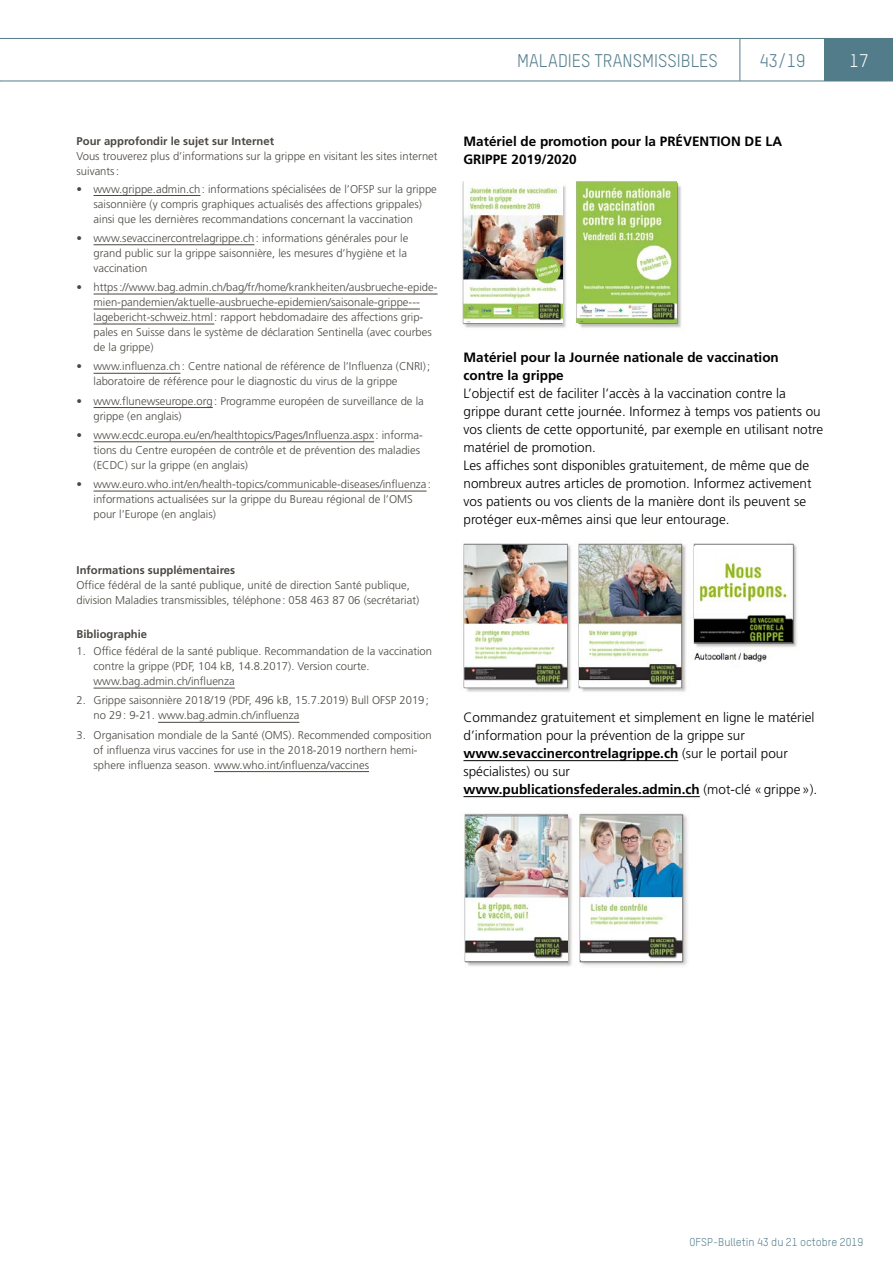
<style>
.page{position:relative;width:893px;height:1263px;background:#fff}
.page>*{position:absolute;margin:0;border:0;box-sizing:border-box;transform-origin:0 0}
.t1{font:18px "TSTAR";color:#537c8b}
.t2{font:18px "TSTAR";color:#fff}
.Text_Inhalte_Lauftext_Normal{font:300 13.5px/18px "Frutiger";color:#000}
.Text_Inhalte_Titel_Ebene_3{font:700 13.5px/18px "Frutiger";color:#000}
.Text_Inhalte_Lauftext_Klein_Referenzen{font:300 11.25px/15px "Frutiger";color:#4b4842}
.Text_Inhalte_Lauftext_Klein{font:300 11.25px/15px "Frutiger";color:#4b4842}
.Text_Inhalte_Lauftext_Klein_Titel_H2{font:700 11.25px "Frutiger";color:#4b4842}
.t3{font:11.25px "TSTAR";color:#537c8b}
.s1{font-weight:700}
</style>
<div class="page">
<div style="left:825px;top:38px;width:68px;height:43px;background:#537c8b"></div>
<hr style="left:0;top:38px;width:740px;height:1px;background:#537c8b">
<hr style="left:740px;top:38px;width:85px;height:1px;background:#537c8b">
<hr style="left:740px;top:39px;width:1px;height:42px;background:#537c8b">
<hr style="left:0;top:81px;width:740px;height:1px;background:#537c8b">
<hr style="left:740px;top:81px;width:85px;height:1px;background:#537c8b">
<hr style="left:825px;top:81px;width:68px;height:1px;background:#537c8b">
<hr style="left:94px;top:195px;width:106px;height:1px;background:#4b4842">
<hr style="left:94px;top:244px;width:160px;height:1px;background:#4b4842">
<hr style="left:94px;top:294px;width:344px;height:1px;background:#4b4842">
<hr style="left:94px;top:309px;width:326px;height:1px;background:#4b4842">
<hr style="left:94px;top:324px;width:120px;height:1px;background:#4b4842">
<hr style="left:94px;top:373px;width:86px;height:1px;background:#4b4842">
<hr style="left:94px;top:407px;width:119px;height:1px;background:#4b4842">
<hr style="left:94px;top:441px;width:280px;height:1px;background:#4b4842">
<hr style="left:94px;top:491px;width:333px;height:1px;background:#4b4842">
<hr style="left:94px;top:688px;width:141px;height:1px;background:#4b4842">
<hr style="left:158px;top:722px;width:141px;height:1px;background:#4b4842">
<hr style="left:214px;top:771px;width:155px;height:1px;background:#4b4842">
<hr style="left:463px;top:760px;width:215px;height:1px;background:#000">
<hr style="left:463px;top:796px;width:237px;height:1px;background:#000">
<img style="left:462px;top:181px;width:219px;height:147px">
<img style="left:462px;top:543px;width:335px;height:149px">
<img style="left:464px;top:813px;width:225px;height:154px">
<img style="left:463px;top:182px;width:100px;height:141px">
<img style="left:577px;top:182px;width:99px;height:141px">
<img style="left:465px;top:546px;width:102px;height:141px">
<img style="left:579px;top:545px;width:102px;height:141px">
<img style="left:694px;top:546px;width:97px;height:96px">
<img style="left:691px;top:650px;width:104px;height:13px">
<img style="left:466px;top:816px;width:101px;height:144px">
<img style="left:581px;top:815px;width:100px;height:145px">
<h1 class="t1" style="left:517px;top:49px;width:202px">MALADIES TRANSMISSIBLES</h1>
<h1 class="t1" style="left:759px;top:49px;width:48px">43/19</h1>
<h1 class="t2" style="left:850px;top:49px;width:20px">17</h1>
<h3 class="Text_Inhalte_Lauftext_Klein_Titel_H2" style="left:77px;top:135px;width:199px">Pour approfondir le sujet sur Internet</h3>
<p class="Text_Inhalte_Lauftext_Klein" style="left:77px;top:149px;width:363px">Vous trouverez plus d’informations sur la grippe en visitant les sites internet suivants:</p>
<p class="Text_Inhalte_Lauftext_Klein_Referenzen" style="left:94px;top:181px;width:345px;text-indent:-17px">• www.grippe.admin.ch: informations spécialisées de l’OFSP sur la grippe saisonnière (y compris graphiques actualisés des affections grippales) ainsi que les dernières recommandations concernant la vaccination</p>
<p class="Text_Inhalte_Lauftext_Klein_Referenzen" style="left:94px;top:231px;width:316px;text-indent:-17px">• www.sevaccinercontrelagrippe.ch: informations générales pour le grand public sur la grippe saisonnière, les mesures d’hygiène et la vaccination</p>
<p class="Text_Inhalte_Lauftext_Klein_Referenzen" style="left:94px;top:280px;width:345px;text-indent:-17px">• https://www.bag.admin.ch/bag/fr/home/krankheiten/ausbrueche-epide&shy;mien-pandemien/aktuelle-ausbrueche-epidemien/saisonale-grippe--- lagebericht-schweiz.html: rapport hebdomadaire des affections grip&shy;pales en Suisse dans le système de déclaration Sentinella (avec courbes de la grippe)</p>
<p class="Text_Inhalte_Lauftext_Klein_Referenzen" style="left:94px;top:359px;width:338px;text-indent:-17px">• www.influenza.ch: Centre national de référence de l’Influenza (CNRI); laboratoire de référence pour le diagnostic du virus de la grippe</p>
<p class="Text_Inhalte_Lauftext_Klein_Referenzen" style="left:94px;top:393px;width:332px;text-indent:-17px">• www.flunewseurope.org: Programme européen de surveillance de la grippe (en anglais)</p>
<p class="Text_Inhalte_Lauftext_Klein_Referenzen" style="left:94px;top:428px;width:331px;text-indent:-17px">• www.ecdc.europa.eu/en/healthtopics/Pages/Influenza.aspx : informa&shy;tions du Centre européen de contrôle et de prévention des maladies (ECDC) sur la grippe (en anglais)</p>
<p class="Text_Inhalte_Lauftext_Klein_Referenzen" style="left:94px;top:477px;width:339px;text-indent:-17px">• www.euro.who.int/en/health-topics/communicable-diseases/influenza: informations actualisées sur la grippe du Bureau régional de l’OMS pour l’Europe (en anglais)</p>
<h3 class="Text_Inhalte_Lauftext_Klein_Titel_H2" style="left:77px;top:563px;width:160px">Informations supplémentaires</h3>
<p class="Text_Inhalte_Lauftext_Klein" style="left:77px;top:577px;width:344px">Office fédéral de la santé publique, unité de direction Santé publique, division Maladies transmissibles, téléphone : 058 463 87 06 (secrétariat)</p>
<h3 class="Text_Inhalte_Lauftext_Klein_Titel_H2" style="left:77px;top:627px;width:72px">Bibliographie</h3>
<p class="Text_Inhalte_Lauftext_Klein_Referenzen" style="left:94px;top:644px;width:340px;text-indent:-17px">1. Office fédéral de la santé publique. Recommandation de la vaccination contre la grippe (PDF, 104 kB, 14.8.2017). Version courte. www.bag.admin.ch/influenza</p>
<p class="Text_Inhalte_Lauftext_Klein_Referenzen" style="left:94px;top:693px;width:337px;text-indent:-17px">2. Grippe saisonnière 2018/19 (PDF, 496 kB, 15.7.2019) Bull OFSP 2019; no 29: 9-21. www.bag.admin.ch/influenza</p>
<p class="Text_Inhalte_Lauftext_Klein_Referenzen" style="left:94px;top:727px;width:340px;text-indent:-17px">3. Organisation mondiale de la Santé (OMS). Recommended composition of influenza virus vaccines for use in the 2018-2019 northern hemi&shy;sphere influenza season. www.who.int/influenza/vaccines</p>
<h3 class="Text_Inhalte_Titel_Ebene_3" style="left:463px;top:132px;width:320px">Matériel de promotion pour la PRÉVENTION DE LA<br>GRIPPE 2019/2020</h3>
<h3 class="Text_Inhalte_Titel_Ebene_3" style="left:463px;top:348px;width:317px">Matériel pour la Journée nationale de vaccination contre la grippe</h3>
<p class="Text_Inhalte_Lauftext_Normal" style="left:463px;top:384px;width:361px">L’objectif est de faciliter l’accès à la vaccination contre la grippe durant cette journée. Informez à temps vos patients ou vos clients de cette opportunité, par exemple en utilisant notre matériel de promotion.</p>
<p class="Text_Inhalte_Lauftext_Normal" style="left:463px;top:456px;width:350px">Les affiches sont disponibles gratuitement, de même que de nombreux autres articles de promotion. Informez activement vos patients ou vos clients de la manière dont ils peuvent se protéger eux-mêmes ainsi que leur entourage.</p>
<p class="Text_Inhalte_Lauftext_Normal" style="left:463px;top:708px;width:355px">Commandez gratuitement et simplement en ligne le matériel d’information pour la prévention de la grippe sur <span class="s1">www.sevaccinercontrelagrippe.ch</span> (sur le portail pour spécialistes) ou sur<br><span class="s1">www.publicationsfederales.admin.ch</span> (mot-clé «grippe»).</p>
<p class="t3" style="left:689px;top:1235px;width:175px">OFSP-Bulletin 43 du 21 octobre 2019</p>
</div>
